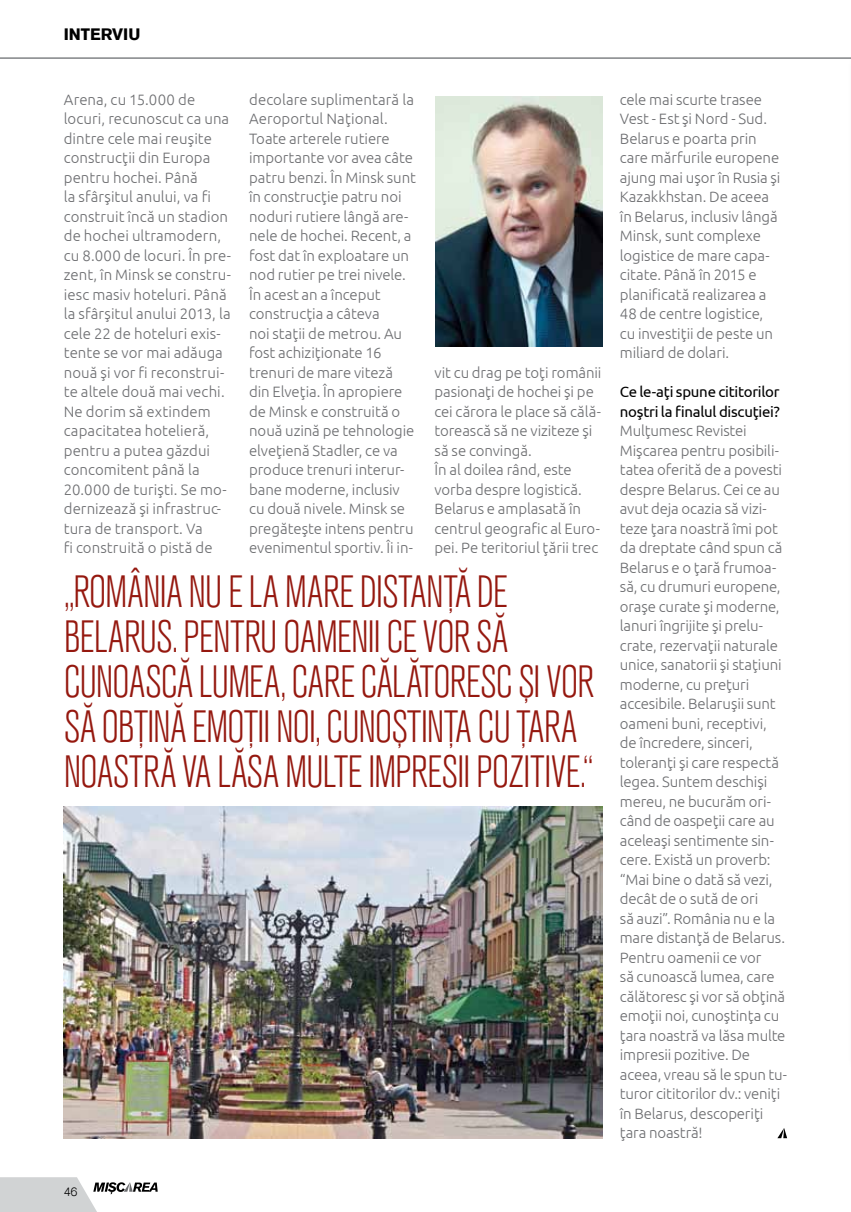
<style>
.page{position:relative;width:851px;height:1212px;background:#fff}
.page>*{position:absolute;margin:0;border:0;box-sizing:border-box;transform-origin:0 0}
.t1{font:300 condensed 45px/45px "Akzidenz Grotesk Std";letter-spacing:-.025em;color:#95180f}
.t2{font:700 16.5px "Akzidenz Grotesk Std";letter-spacing:-.005em;color:#000}
.t3{font:300 15px/19.5px "Ubuntu";letter-spacing:-.005em;color:#6d6e71}
.t4{font:15px/19.5px "Ubuntu";letter-spacing:-.015em;color:#000}
.t5{font:300 12px "Akzidenz Grotesk Std";color:#000}
</style>
<div class="page">
<hr style="left:0;top:58px;width:850px;height:1px;background:#808285">
<svg style="left:0;top:1177px;width:158px;height:35px"></svg>
<div style="left:845px;top:54px;width:5px;height:1017px;background:#fff"></div>
<hr style="left:850px;top:60px;width:1px;height:1000px;background:#fbfbfb">
<svg style="left:777px;top:1128px;width:10px;height:10px"></svg>
<img style="left:64px;top:807px;width:538px;height:331px">
<img style="left:435px;top:96px;width:167px;height:251px">
<p class="t2" style="left:64px;top:24px;width:78px">INTERVIU</p>
<p class="t3" style="left:64px;top:89px;width:169px">Arena, cu 15.000 de locuri, recunoscut ca una dintre cele mai reuşite construcţii din Europa pentru hochei. Până<br>la sfârşitul anului, va fi construit încă un stadion de hochei ultramodern, cu 8.000 de locuri. În pre&shy;zent, în Minsk se constru&shy;iesc masiv hoteluri. Până la sfârşitul anului 2013, la cele 22 de hoteluri exis&shy;tente se vor mai adăuga nouă şi vor fi reconstrui&shy;te altele două mai vechi.<br>Ne dorim să extindem capacitatea hotelieră, pentru a putea găzdui concomitent până la<br>20.000 de turişti. Se mo&shy;dernizează şi infrastruc&shy;tura de transport. Va<br>fi construită o pistă de</p>
<p class="t3" style="left:249px;top:89px;width:168px">decolare suplimentară la<br>Aeroportul Naţional.<br>Toate arterele rutiere importante vor avea câte patru benzi. În Minsk sunt în construcţie patru noi noduri rutiere lângă are&shy;nele de hochei. Recent, a fost dat în exploatare un nod rutier pe trei nivele.<br>În acest an a început construcţia a câteva<br>noi staţii de metrou. Au fost achiziţionate 16 trenuri de mare viteză din Elveţia. În apropiere de Minsk e construită o nouă uzină pe tehnologie elveţienă Stadler, ce va produce trenuri interur&shy;bane moderne, inclusiv cu două nivele. Minsk se pregăteşte intens pentru evenimentul sportiv. Îi in-</p>
<p class="t3" style="left:434px;top:362px;width:168px">vit cu drag pe toţi românii pasionaţi de hochei şi pe cei cărora le place să călă&shy;torească să ne viziteze şi să se convingă.<br>În al doilea rând, este vorba despre logistică.<br>Belarus e amplasată în centrul geografic al Euro&shy;pei. Pe teritoriul ţării trec</p>
<h1 class="t1" style="left:64px;top:570px;width:531px">„ROMÂNIA NU E LA MARE DISTANŢĂ DE BELARUS. PENTRU OAMENII CE VOR SĂ CUNOASCĂ LUMEA, CARE CĂLĂTORESC ŞI VOR SĂ OBŢINĂ EMOŢII NOI, CUNOŞTINŢA CU ŢARA NOASTRĂ VA LĂSA MULTE IMPRESII POZITIVE.“</h1>
<p class="t5" style="left:64px;top:1184px;width:15px">46</p>
<p class="t3" style="left:619px;top:89px;width:162px">cele mai scurte trasee<br>Vest - Est şi Nord - Sud.<br>Belarus e poarta prin care mărfurile europene ajung mai uşor în Rusia şi<br>Kazakkhstan. De aceea în Belarus, inclusiv lângă<br>Minsk, sunt complexe logistice de mare capa&shy;citate. Până în 2015 e planificată realizarea a<br>48 de centre logistice, cu investiţii de peste un miliard de dolari.</p>
<p class="t4" style="left:619px;top:381px;width:162px">Ce le-aţi spune cititorilor noştri la finalul discuţiei?</p>
<p class="t3" style="left:619px;top:421px;width:169px">Mulţumesc Revistei<br>Mişcarea pentru posibili&shy;tatea oferită de a povesti despre Belarus. Cei ce au avut deja ocazia să vizi&shy;teze ţara noastră îmi pot da dreptate când spun că<br>Belarus e o ţară frumoa&shy;să, cu drumuri europene, oraşe curate şi moderne, lanuri îngrijite şi prelu&shy;crate, rezervaţii naturale unice, sanatorii şi staţiuni moderne, cu preţuri accesibile. Belaruşii sunt oameni buni, receptivi, de încredere, sinceri, toleranţi şi care respectă legea. Suntem deschişi mereu, ne bucurăm ori&shy;când de oaspeţii care au aceleaşi sentimente sin&shy;cere. Există un proverb: “Mai bine o dată să vezi, decât de o sută de ori<br>să auzi”. România nu e la mare distanţă de Belarus.<br>Pentru oamenii ce vor<br>să cunoască lumea, care călătoresc şi vor să obţină emoţii noi, cunoştinţa cu ţara noastră va lăsa multe impresii pozitive. De aceea, vreau să le spun tu&shy;turor cititorilor dv.: veniţi în Belarus, descoperiţi ţara noastră!</p>
</div>
